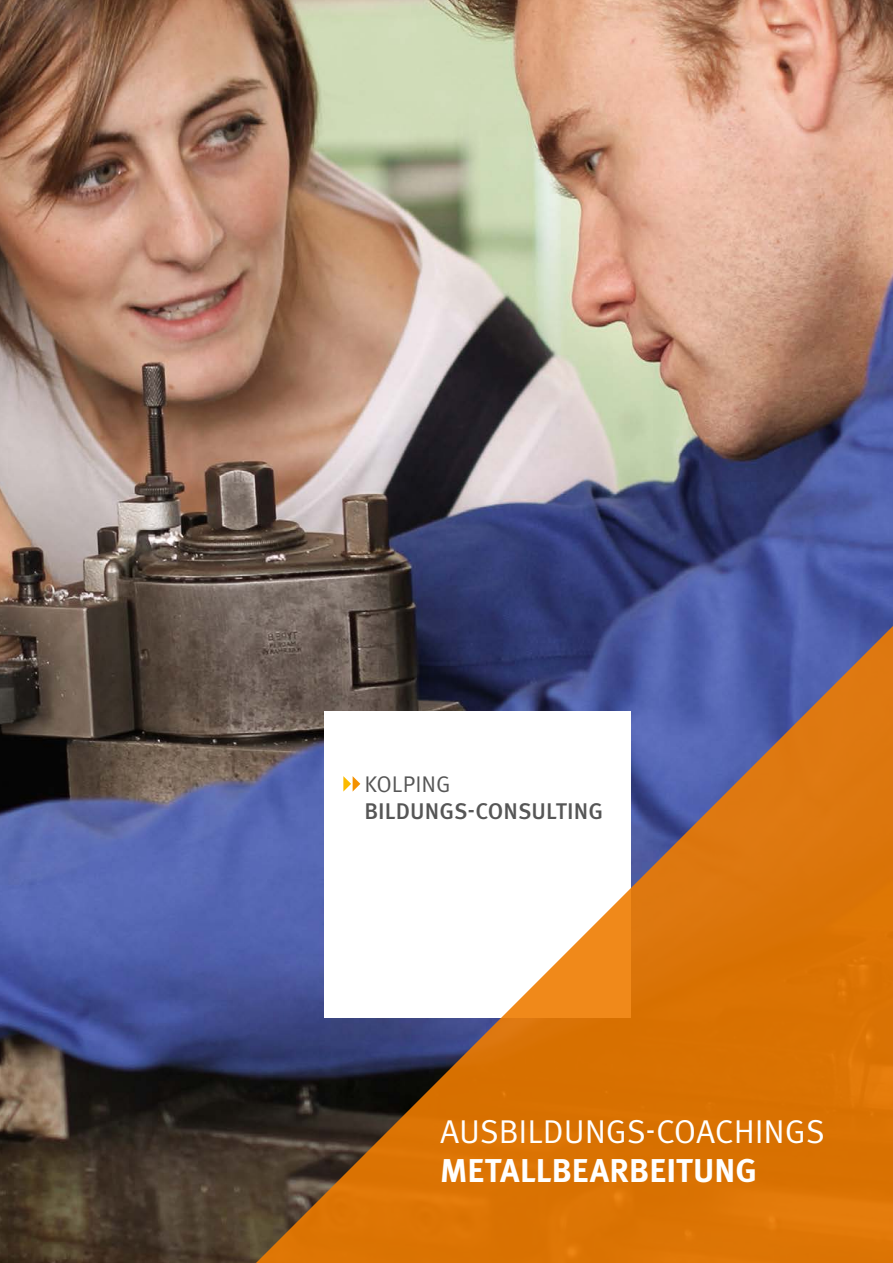
<style>
.page{position:relative;width:893px;height:1263px;background:#fff}
.page>*{position:absolute;margin:0;border:0;box-sizing:border-box;transform-origin:0 0}
.t1{font:33px "Meta Pro";letter-spacing:-.005em;color:#fff}
.t2{font:700 33px "Meta Pro";letter-spacing:.005em;color:#fff}
.t3{font:500 22.65px "Meta Pro";letter-spacing:.005em;color:#565656}
.t4{font:22.65px "Meta Pro";letter-spacing:.005em;color:#565656}
</style>
<div class="page">
<img style="left:0;top:0;width:893px;height:1263px">
<svg style="left:247px;top:560px;width:646px;height:703px"></svg>
<svg style="left:343px;top:776px;width:17px;height:15px"></svg>
<p class="t4" style="left:364px;top:770px;width:88px">KOLPING</p>
<p class="t3" style="left:364px;top:797px;width:240px">BILDUNGS-CONSULTING</p>
<p class="t1" style="left:440px;top:1111px;width:386px">AUSBILDUNGS-COACHINGS</p>
<p class="t2" style="left:440px;top:1150px;width:318px">METALLBEARBEITUNG</p>
</div>
